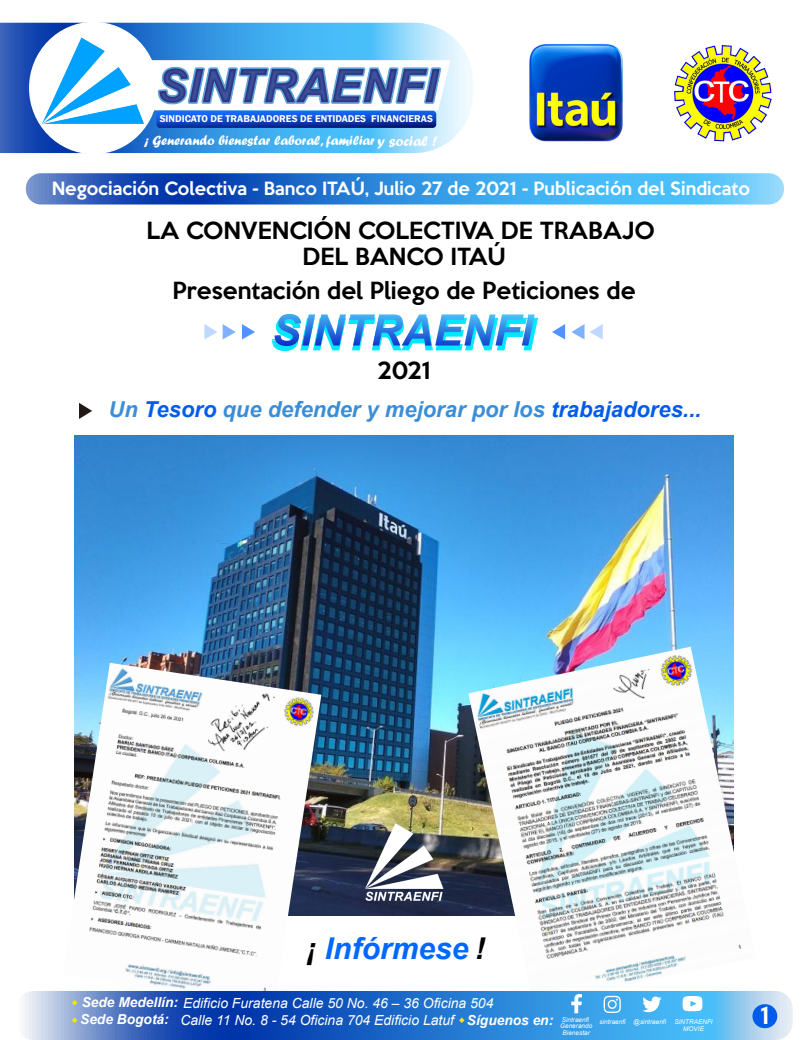
<style>
.page{position:relative;width:809px;height:1040px;background:#fff}
.page>*{position:absolute;margin:0;border:0;box-sizing:border-box;transform-origin:0 0}
.t1{font:italic 700 44.12px "Arial";color:#00e7ff}
.t2{font:italic 700 30px "Arial";color:#0068ff}
.t3{font:italic 700 22px "Arial";color:#3a8ed7}
.t4{font:500 21.62px/25.9px "Keep Calm";color:#000;text-align:center}
.t5{font:500 21.62px "Keep Calm";color:#fff}
.t6{font:500 16.62px "Keep Calm";color:#fff}
.t7{font:italic 14px/16.9px "Arial";color:#fff}
.t8{font:13.88px "Forte";color:#fff}
.t9{font:600 10.12px "Franklin Gothic";color:#fff}
.t10{font:italic 6.5px/6.5px "Arial";color:#fff;text-align:center}
.s1{font-size:14.88px}
.s2{color:#005ce9}
.s3{color:#000}
.s4{font-weight:700;font-size:13.75px}
</style>
<div class="page">
<img style="left:74px;top:435px;width:658px;height:480px">
<img style="left:74px;top:662px;width:247px;height:328px">
<img style="left:468px;top:646px;width:273px;height:336px">
<svg style="left:26px;top:173px;width:757px;height:31px;background:#388cd9"></svg>
<svg style="left:79px;top:403px;width:13px;height:16px"></svg>
<svg style="left:0;top:23px;width:473px;height:130px;background:#5aa5e3"></svg>
<div style="left:29px;top:22px;width:129px;height:132px;background:#fff;border-radius:50%"></div>
<svg style="left:146px;top:60px;width:304px;height:68px"></svg>
<img style="left:157px;top:66px;width:284px;height:38px">
<img style="left:40px;top:36px;width:106px;height:93px">
<svg style="left:272px;top:314px;width:266px;height:37px"></svg>
<img style="left:674px;top:45px;width:98px;height:97px">
<img style="left:529px;top:44px;width:94px;height:98px">
<img style="left:360px;top:818px;width:88px;height:88px">
<svg style="left:242px;top:324px;width:13px;height:15px"></svg>
<svg style="left:204px;top:324px;width:32px;height:15px"></svg>
<svg style="left:552px;top:324px;width:13px;height:15px"></svg>
<svg style="left:571px;top:324px;width:31px;height:15px"></svg>
<svg style="left:22px;top:990px;width:770px;height:49px;background:#4385d2"></svg>
<div style="left:752px;top:1004px;width:25px;height:23px;background:#005ce9;border-radius:12px"></div>
<svg style="left:571px;top:993px;width:10px;height:20px"></svg>
<svg style="left:603px;top:995px;width:17px;height:17px"></svg>
<svg style="left:642px;top:996px;width:19px;height:16px"></svg>
<svg style="left:682px;top:995px;width:20px;height:16px"></svg>
<svg style="left:459px;top:1017px;width:5px;height:5px"></svg>
<svg style="left:72px;top:999px;width:5px;height:6px"></svg>
<svg style="left:72px;top:1017px;width:5px;height:5px"></svg>
<p class="t9" style="left:160px;top:113px;width:275px">SINDICATO DE TRABAJADORES DE ENTIDADES FINANCIERAS</p>
<p class="t8" style="left:144px;top:132px;width:295px">¡ Generando bienestar laboral, familiar <span class="s1">y social !</span></p>
<p class="t6" style="left:52px;top:174px;width:699px">Negociación Colectiva - Banco ITAÚ, Julio 27 de 2021 - Publicación del Sindicato</p>
<h3 class="t4" style="left:146px;top:216px;width:509px">LA CONVENCIÓN COLECTIVA DE TRABAJO<br>DEL BANCO ITAÚ</h3>
<h3 class="t4" style="left:172px;top:275px;width:464px">Presentación del Pliego de Peticiones de</h3>
<h1 class="t1" style="left:270px;top:305px;width:266px">SINTRAENFI</h1>
<h3 class="t4" style="left:377px;top:355px;width:55px">2021</h3>
<h3 class="t3" style="left:108px;top:394px;width:594px">Un <span class="s2">Tesoro</span> que defender y mejorar por los <span class="s2">trabajadores...</span></h3>
<h2 class="t2" style="left:306px;top:928px;width:180px"><span class="s3">¡</span> Infórmese <span class="s3">!</span></h2>
<p class="t7" style="left:80px;top:994px;width:474px"><span class="s4">Sede Medellín:</span> Edificio Furatena Calle 50 No. 46 – 36 Oficina 504<br><span class="s4">Sede Bogotá:</span> Calle 11 No. 8 - 54 Oficina 704 Edificio Latuf <span class="s4">Síguenos en:</span></p>
<p class="t10" style="left:560px;top:1016px;width:34px">Sintraenfi<br>Generando<br>Bienestar</p>
<p class="t10" style="left:599px;top:1018px;width:68px">sintraenfi @sintraenfi</p>
<p class="t10" style="left:674px;top:1018px;width:40px">SINTRAENFI<br>MOVIE</p>
<h3 class="t5" style="left:760px;top:996px;width:11px">1</h3>
</div>
